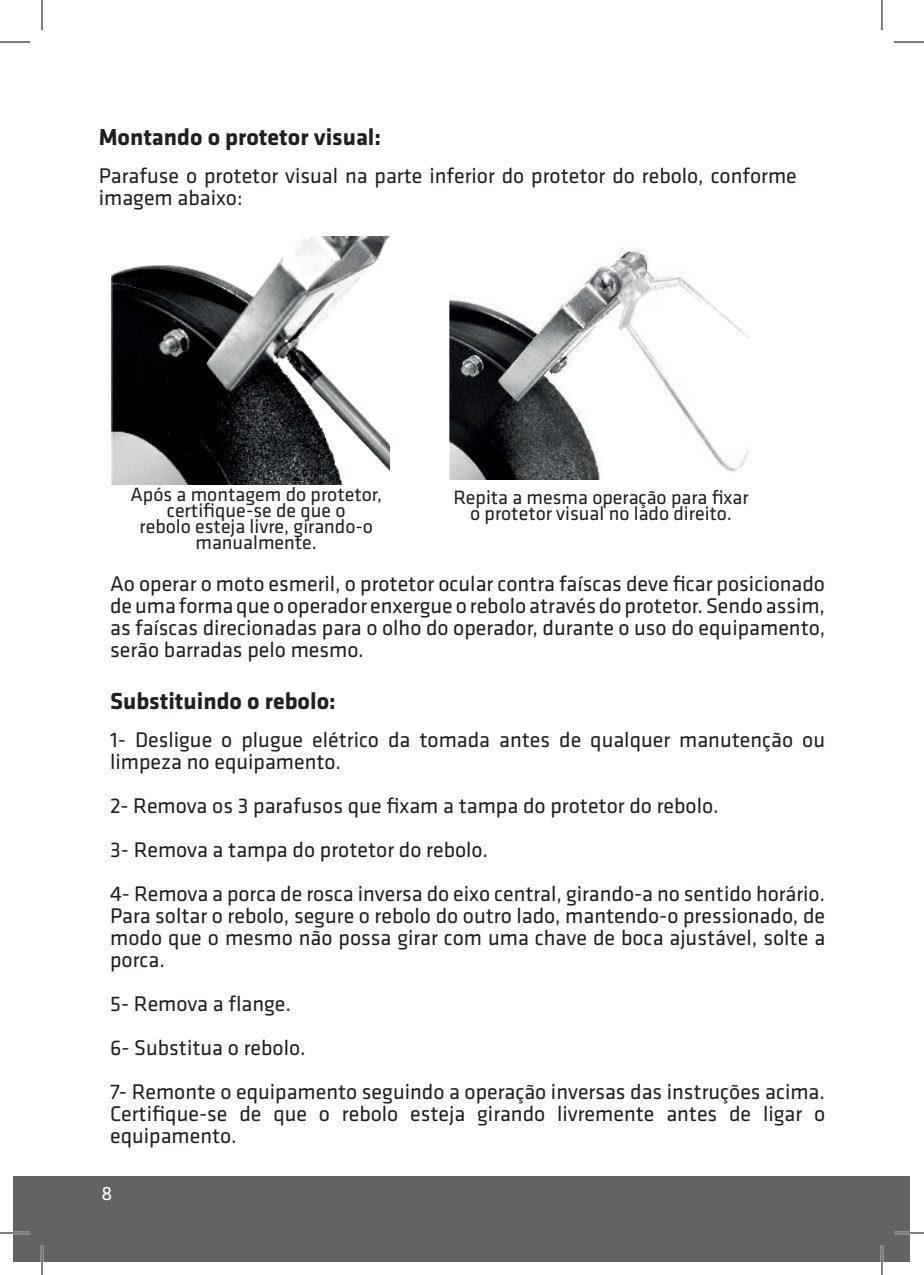
<style>
.page{position:relative;width:924px;height:1275px;background:#fff}
.page>*{position:absolute;margin:0;border:0;box-sizing:border-box;transform-origin:0 0}
.t1{font:700 24px "Klavika";color:#231f20}
.t2{font:22px/22px "Klavika";color:#231f20}
.t3{font:20px/16px "Klavika";color:#231f20;text-align:center}
.t4{font:20px "Klavika";color:#fff}
</style>
<div class="page">
<div style="left:14px;top:1176px;width:895px;height:85px;background:#636366"></div>
<img style="left:111px;top:236px;width:278px;height:248px">
<img style="left:449px;top:247px;width:299px;height:232px">
<hr style="left:0;top:1231px;width:30px;height:3px;background:#fff">
<hr style="left:893px;top:1231px;width:30px;height:3px;background:#fff">
<hr style="left:41px;top:1245px;width:2px;height:30px;background:#fff">
<hr style="left:880px;top:1245px;width:2px;height:30px;background:#fff">
<hr style="left:0;top:42px;width:30px;height:1px;background:#000">
<hr style="left:893px;top:42px;width:30px;height:1px;background:#000">
<hr style="left:0;top:1232px;width:30px;height:1px;background:#000">
<hr style="left:893px;top:1232px;width:30px;height:1px;background:#000">
<hr style="left:42px;top:0;width:1px;height:30px;background:#000">
<hr style="left:42px;top:1245px;width:1px;height:30px;background:#000">
<hr style="left:881px;top:0;width:1px;height:30px;background:#000">
<hr style="left:881px;top:1245px;width:1px;height:30px;background:#000">
<p class="t1" style="left:99px;top:124px;width:284px">Montando o protetor visual:</p>
<p class="t2" style="left:99px;top:165px;width:699px">Parafuse o protetor visual na parte inferior do protetor do rebolo, conforme imagem abaixo:</p>
<p class="t3" style="left:130px;top:486px;width:253px">Após a montagem do protetor, certifique-se de que o<br>rebolo esteja livre, girando-o manualmente.</p>
<p class="t3" style="left:453px;top:490px;width:296px">Repita a mesma operação para fixar o protetor visual no lado direito.</p>
<p class="t2" style="left:110px;top:573px;width:716px;text-align:justify">Ao operar o moto esmeril, o protetor ocular contra faíscas deve ficar posicionado de uma forma que o operador enxergue o rebolo através do protetor. Sendo assim, as faíscas direcionadas para o olho do operador, durante o uso do equipamento, serão barradas pelo mesmo.</p>
<p class="t1" style="left:110px;top:687px;width:227px">Substituindo o rebolo:</p>
<p class="t2" style="left:110px;top:729px;width:716px">1- Desligue o plugue elétrico da tomada antes de qualquer manutenção ou limpeza no equipamento.</p>
<p class="t2" style="left:110px;top:784px;width:716px;line-height:44px">2- Remova os 3 parafusos que fixam a tampa do protetor do rebolo.<br>3- Remova a tampa do protetor do rebolo.<br>4- Remova a porca de rosca inversa do eixo central, girando-a no sentido horário.</p>
<p class="t2" style="left:110px;top:905px;width:716px;text-align:justify">Para soltar o rebolo, segure o rebolo do outro lado, mantendo-o pressionado, de modo que o mesmo não possa girar com uma chave de boca ajustável, solte a porca.</p>
<p class="t2" style="left:110px;top:982px;width:716px;line-height:44px">5- Remova a flange.<br>6- Substitua o rebolo.<br>7- Remonte o equipamento seguindo a operação inversas das instruções acima.</p>
<p class="t2" style="left:110px;top:1103px;width:716px">Certifique-se de que o rebolo esteja girando livremente antes de ligar o equipamento.</p>
<p class="t4" style="left:102px;top:1183px;width:12px">8</p>
</div>
